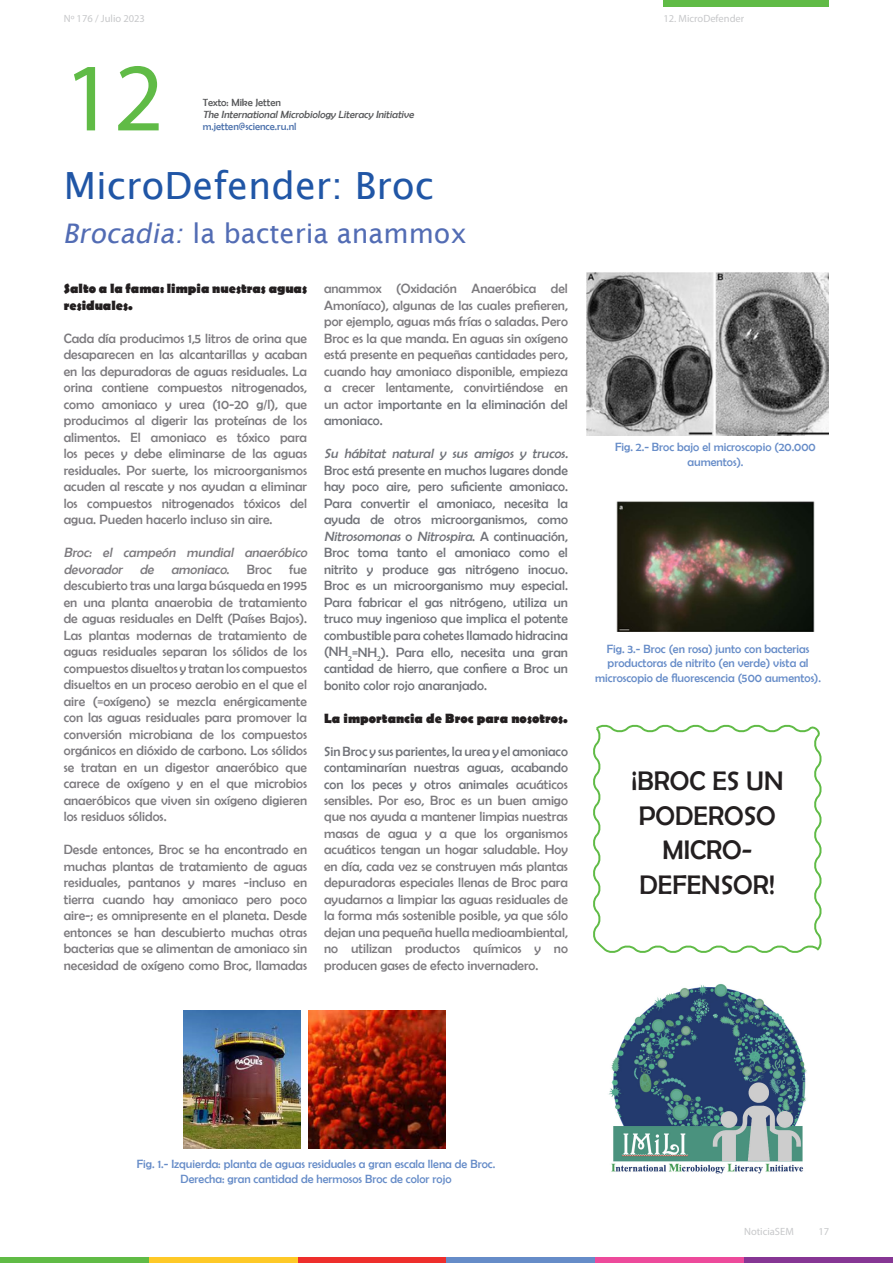
<style>
.page{position:relative;width:893px;height:1263px;background:#fff}
.page>*{position:absolute;margin:0;border:0;box-sizing:border-box;transform-origin:0 0}
._1_NUM_PAG{font:97.5px "Myriad Pro";color:#60bb46}
.DATOS_CONGRESO{font:37.5px "Lucida Sans";color:#2056a6}
.t1{font:27px/34.5px "Berlin Sans FB";color:#231f20;text-align:center}
.DATOS_CONGRESO-2{font:27px "Lucida Sans";color:#526cb4}
.PARRAFO{font:13.5px/16.5px "Berlin Sans FB";color:#7c7a7e;text-align:justify}
.PARRAFO-2{font:13.5px/16.5px "Berlin Sans FB";color:#717379}
.PARRAFO-3{font:700 13.5px/16.5px "Berlin Sans FB";color:#231f20}
.PARRAFO-4{font:italic 13.5px/16.5px "Berlin Sans FB";color:#7c7a7e}
.t2{font:12px/14.4px "Berlin Sans FB";color:#668cc8;text-align:center}
._1_Datos_debajo_titu{font:italic 10.5px "Berlin Sans FB";color:#57585a}
._0_Título_Superior_P{font:10.5px "Myriad Pro";color:#c7c8ca}
._1_Datos_debajo_titu-2{font:10.5px "Berlin Sans FB";color:#4d72ac}
._1_Datos_debajo_titu-3{font:10.5px "Berlin Sans FB";color:#57585a}
.s1{font-style:italic}
.s2{font-style:normal}
.s3{color:#717379}
</style>
<div class="page">
<div style="left:0;top:1257px;width:149px;height:6px;background:#60bb46"></div>
<div style="left:149px;top:1257px;width:149px;height:6px;background:#fec927"></div>
<div style="left:298px;top:1257px;width:148px;height:6px;background:#ee2e2c"></div>
<div style="left:446px;top:1257px;width:149px;height:6px;background:#668cc8"></div>
<div style="left:744px;top:1257px;width:149px;height:6px;background:#863694"></div>
<div style="left:595px;top:1257px;width:149px;height:6px;background:#ed4a9b"></div>
<div style="left:663px;top:0;width:166px;height:7px;background:#60bb46"></div>
<svg style="left:593px;top:724px;width:229px;height:229px"></svg>
<img style="left:308px;top:1010px;width:137px;height:139px">
<img style="left:586px;top:273px;width:243px;height:162px">
<img style="left:183px;top:1010px;width:118px;height:139px">
<img style="left:616px;top:501px;width:199px;height:130px">
<img style="left:608px;top:984px;width:199px;height:190px">
<p class="_0_Título_Superior_P" style="left:64px;top:12px;width:83px">Nº 176 / Julio 2023</p>
<p class="_0_Título_Superior_P" style="left:663px;top:12px;width:82px">12. MicroDefender</p>
<p class="_1_NUM_PAG" style="left:64px;top:38px;width:102px">12</p>
<p class="_1_Datos_debajo_titu-3" style="left:203px;top:96px;width:80px">Texto: Mike Jetten</p>
<p class="_1_Datos_debajo_titu" style="left:203px;top:108px;width:215px">The InternationalMicrobiology Literacy Initiative</p>
<p class="_1_Datos_debajo_titu-2" style="left:203px;top:120px;width:95px">m.jetten@science.ru.nl</p>
<p class="DATOS_CONGRESO" style="left:64px;top:164px;width:372px">MicroDefender: Broc</p>
<p class="DATOS_CONGRESO-2" style="left:63px;top:218px;width:406px"><span class="s1">Brocadia:</span> la bacteria anammox</p>
<p class="PARRAFO-3" style="left:64px;top:281px;width:245px">Salto a la fama: limpia nuestras aguas residuales.</p>
<p class="PARRAFO" style="left:64px;top:330px;width:245px">Cada día producimos 1,5 litros de orina que desaparecen en las alcantarillas y acaban en las depuradoras de aguas residuales. La orina contiene compuestos nitrogenados, como amoniaco y urea (10-20 g/l), que producimos al digerir las proteínas de los alimentos. El amoniaco es tóxico para los peces y debe eliminarse de las aguas residuales. Por suerte, los microorganismos acuden al rescate y nos ayudan a eliminar los compuestos nitrogenados tóxicos del agua. Pueden hacerlo incluso sin aire.</p>
<p class="PARRAFO-4" style="left:64px;top:544px;width:247px">Broc: el campeón mundial anaeróbico devorador de amoniaco<span class="s2">.</span></p>
<p class="PARRAFO" style="left:64px;top:561px;width:245px;text-indent:225px">fue descubierto tras una larga búsqueda en 1995 en una planta anaerobia de tratamiento de aguas residuales en Delft (Países Bajos).<br>Las plantas modernas de tratamiento de aguas residuales separan los sólidos de los compuestos disueltos y tratan los compuestos disueltos en un proceso aerobio en el que el aire (=oxígeno) se mezcla enérgicamente con las aguas residuales para promover la conversión microbiana de los compuestos orgánicos en dióxido de carbono. Los sólidos se tratan en un digestor anaeróbico que carece de oxígeno y en el que microbios anaeróbicos que viven sin oxígeno digieren los residuos sólidos.</p>
<p class="PARRAFO" style="left:64px;top:841px;width:245px">Desde entonces, Broc se ha encontrado en muchas plantas de tratamiento de aguas residuales, pantanos y mares -incluso en tierra cuando hay amoniaco pero poco aire-; es omnipresente en el planeta. Desde entonces se han descubierto muchas otras bacterias que se alimentan de amoniaco sin necesidad de oxígeno como Broc, llamadas</p>
<p class="PARRAFO" style="left:247px;top:561px;width:27px">Broc</p>
<p class="PARRAFO" style="left:324px;top:280px;width:245px">anammox (Oxidación Anaeróbica del Amoníaco), algunas de las cuales prefieren, por ejemplo, aguas más frías o saladas. Pero Broc es la que manda. En aguas sin oxígeno está presente en pequeñas cantidades pero, cuando hay amoniaco disponible, empieza a crecer lentamente, convirtiéndose en un actor <span class="s3">importante en la eliminación del amoniaco.</span></p>
<p class="PARRAFO-2" style="left:324px;top:445px;width:248px"><span class="s1">Su hábitat natural y sus amigos y trucos.<br></span>Broc está presente en muchos lugares donde hay poco aire, pero suficiente amoniaco.<br>Para convertir el amoniaco, necesita la ayuda de otros microorganismos, como <span class="s1">Nitrosomonas</span> o <span class="s1">Nitrospira</span>. A c o n t i n u a c i ó n , Broc toma tanto el amoniaco como el nitrito y produce gas nitrógeno inocuo.<br>Broc es un microorganismo muy especial.<br>Para fabricar el gas nitrógeno, utiliza un truco muy ingenioso que implica el potente combustible para cohetes llamado hidracina (NH<sub>2</sub>=NH<sub>2</sub>). Para ello, necesita una gran cantidad de hierro, que confiere a Broc un bonito color rojo anaranjado.</p>
<p class="PARRAFO-3" style="left:324px;top:710px;width:245px">La importancia de Broc para nosotros.</p>
<p class="PARRAFO" style="left:324px;top:742px;width:245px"><span class="s3">Sin Broc y sus parientes, la urea y el amoniaco contaminarían nuestras aguas, acabando con los peces y otros animales</span> acuáticos sensibles. Por eso, Broc es un buen amigo que nos ayuda a mantener limpias nuestras masas de agua y a que los organismos acuáticos tengan un hogar saludable. Hoy en día, cada vez se construyen más plantas depuradoras especiales llenas de Broc para ayudarnos a limpiar las aguas residuales de la forma más sostenible posible, ya que sólo dejan una pequeña huella medioambiental, no utilizan productos químicos y no producen gases de efecto invernadero.</p>
<p class="t2" style="left:615px;top:440px;width:202px">Fig. 2.- Broc bajo el microscopio (20.000 aumentos).</p>
<p class="t2" style="left:595px;top:641px;width:227px">Fig. 3.- Broc (en rosa) junto con bacterias productoras de nitrito (en verde) vista al microscopio de fluorescencia (500 aumentos).</p>
<p class="t1" style="left:631px;top:764px;width:154px">¡BROC ES UN<br>PODEROSO<br>MICRO-<br>DEFENSOR!</p>
<p class="t2" style="left:137px;top:1157px;width:360px">Fig. 1.- Izquierda: planta de aguas residuales a gran escala llena de Broc.<br>Derecha: gran cantidad de hermosos Broc de color rojo</p>
<p class="_0_Título_Superior_P" style="left:744px;top:1225px;width:51px">NoticiaSEM</p>
<p class="_0_Título_Superior_P" style="left:818px;top:1225px;width:12px">17</p>
</div>
